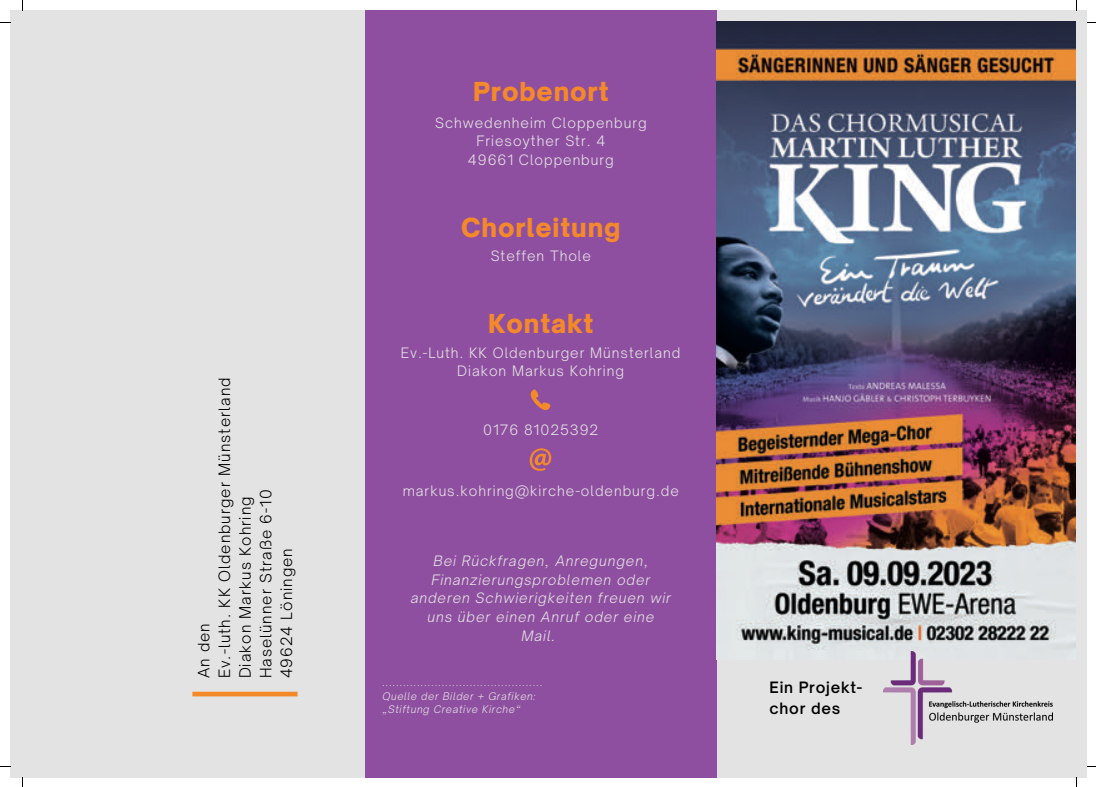
<style>
.page{position:relative;width:1096px;height:787px;background:#fff}
.page>*{position:absolute;margin:0;border:0;box-sizing:border-box;transform-origin:0 0}
.t1{font:900 25px "Open Sauce One";letter-spacing:.035em;color:#f48929}
.t2{font:300 15px/20.6px "Open Sauce One";letter-spacing:.07em;color:#000}
.t3{font:600 15px/20.6px "Open Sauce One";letter-spacing:.05em;color:#000}
.t4{font:300 13.75px/18.8px "Open Sauce One";letter-spacing:.07em;color:#e3e3e3;text-align:center}
.t5{font:italic 300 13.75px/18.8px "Open Sauce One";letter-spacing:.07em;color:#e3e3e3;text-align:center}
.t6{font:italic 300 10px/13.4px "Open Sauce One";letter-spacing:.07em;color:#e3e3e3}
</style>
<div class="page">
<div style="left:10px;top:10px;width:1076px;height:768px;background:#e3e3e3"></div>
<hr style="left:192px;top:692px;width:105px;height:4px;background:#f48929">
<div style="left:365px;top:10px;width:351px;height:768px;background:#8f4fa0"></div>
<svg style="left:529px;top:448px;width:22px;height:23px"></svg>
<svg style="left:530px;top:390px;width:20px;height:19px"></svg>
<img style="left:716px;top:22px;width:359px;height:628px">
<img style="left:883px;top:651px;width:169px;height:93px">
<p class="t2" style="left:193px;top:678px;width:302px;rotate:-90deg">An den<br>Ev.-luth. KK Oldenburger Münsterland<br>Diakon Markus Kohring<br>Haselünner Straße 6-10<br>49624 Löningen</p>
<h1 class="t1" style="left:473px;top:76px;width:137px">Probenort</h1>
<p class="t4" style="left:435px;top:113px;width:213px">Schwedenheim Cloppenburg<br>Friesoyther Str. 4<br>49661 Cloppenburg</p>
<h1 class="t1" style="left:461px;top:212px;width:161px">Chorleitung</h1>
<p class="t4" style="left:490px;top:247px;width:102px">Steffen Thole</p>
<h1 class="t1" style="left:488px;top:308px;width:107px">Kontakt</h1>
<p class="t4" style="left:401px;top:343px;width:281px">Ev.-Luth. KK Oldenburger Münsterland<br>Diakon Markus Kohring</p>
<p class="t4" style="left:483px;top:420px;width:117px">0176 81025392</p>
<p class="t4" style="left:403px;top:481px;width:278px">markus.kohring@kirche-oldenburg.de</p>
<p class="t5" style="left:410px;top:551px;width:262px">Bei Rückfragen, Anregungen,<br>Finanzierungsproblemen oder anderen Schwierigkeiten freuen wir uns über einen Anruf oder eine<br>Mail.</p>
<p class="t6" style="left:382px;top:676px;width:162px">..............................................<br>Quelle der Bilder + Grafiken: „Stiftung Creative Kirche“</p>
<p class="t3" style="left:769px;top:677px;width:94px">Ein Projekt&shy;chor des</p>
</div>
